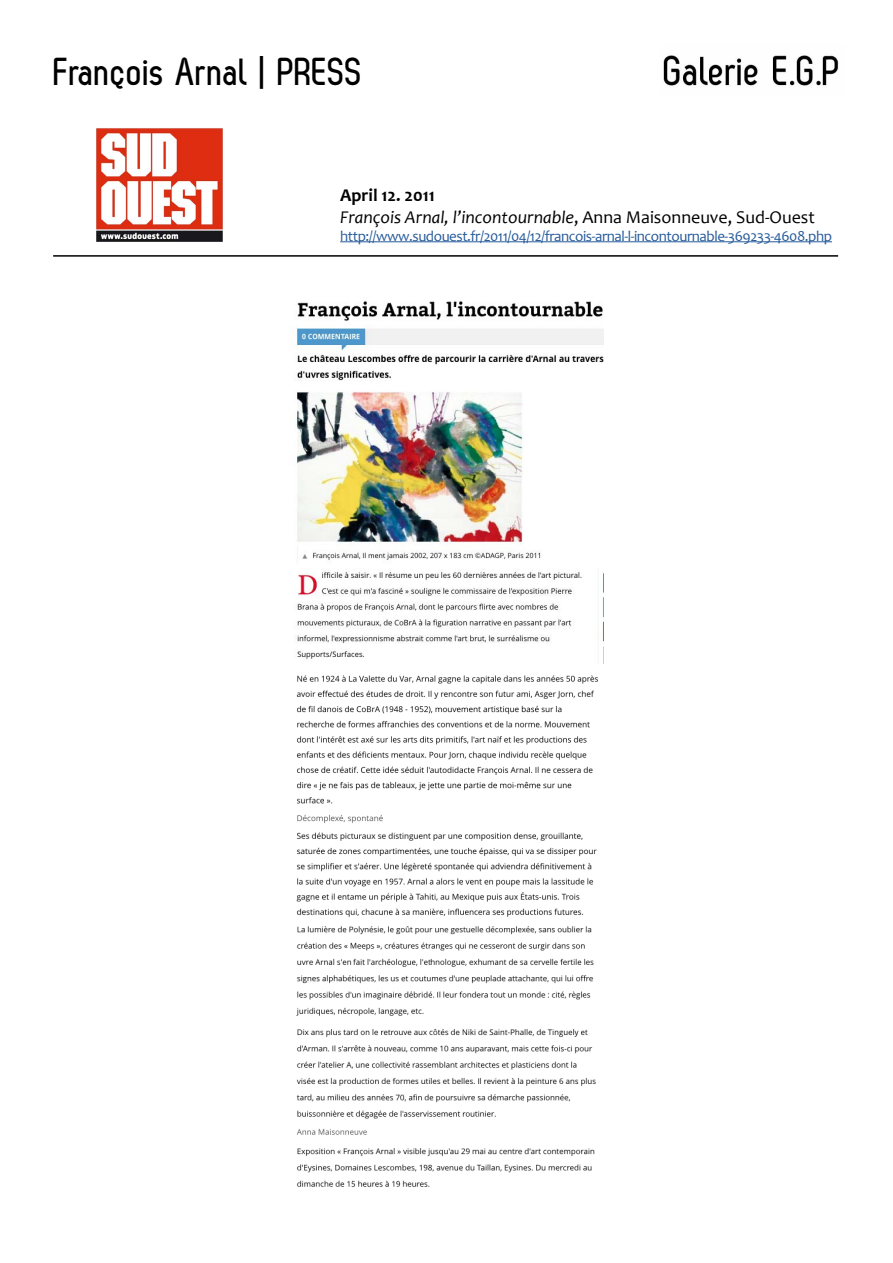
<style>
.page{position:relative;width:893px;height:1263px;background:#fff}
.page>*{position:absolute;margin:0;border:0;box-sizing:border-box;transform-origin:0 0}
.t1{font:700 39px "Zag";color:#000}
.t2{font:italic 18px/21.6px "Candara";color:#000}
.t3{font:15px "Candara";letter-spacing:-.03em;color:#275b9b}
.s1{font-weight:700;font-style:normal}
.s2{font-style:normal}
</style>
<div class="page">
<img style="left:663px;top:55px;width:176px;height:31px">
<hr style="left:53px;top:255px;width:785px;height:2px;background:#000">
<img style="left:97px;top:128px;width:126px;height:114px">
<hr style="left:340px;top:242px;width:492px;height:1px;background:#275b9b">
<img style="left:296px;top:675px;width:302px;height:512px">
<img style="left:290px;top:301px;width:313px;height:358px">
<h1 class="t1" style="left:54px;top:50px;width:310px">François Arnal | PRESS</h1>
<p class="t2" style="left:340px;top:184px;width:476px"><span class="s1">April 12. 2011<br></span>François Arnal, l’incontournable<span class="s2">, Anna Maisonneuve, Sud-Ouest</span></p>
<p class="t3" style="left:340px;top:227px;width:493px">http://www.sudouest.fr/2011/04/12/francois-arnal-l-incontournable-369233-4608.php</p>
</div>
